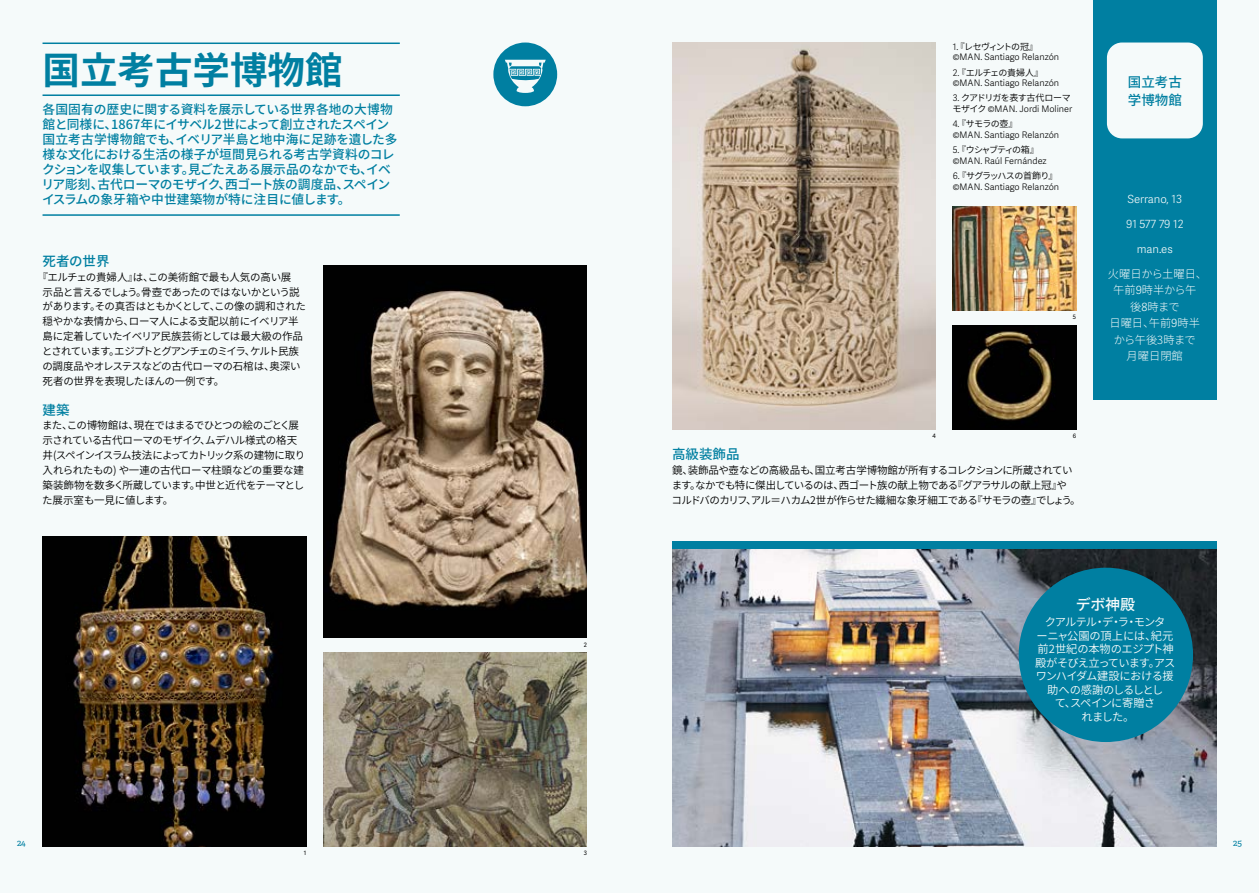
<style>
.page{position:relative;width:1259px;height:893px;background:#f5fafa}
.page>*{position:absolute;margin:0;border:0;box-sizing:border-box;transform-origin:0 0}
.t1{font:700 37.5px "Source Han Sans JP";color:#007fa1}
.t2{font:500 15px "Source Han Sans JP";color:#f5fafa}
.t3{font:500 13.5px/18px "Source Han Sans JP";color:#007fa1}
.t4{font:500 12.75px/15px "Source Han Sans JP";letter-spacing:-.015em;color:#007fa1}
.t5{font:11.25px/13.5px "Source Han Sans JP";letter-spacing:-.055em;color:#f5fafa;text-align:center}
.t6{font:300 11.25px/16.5px "Source Han Sans JP";color:#f5fafa;text-align:center}
.t7{font:300 11.25px "Adelle Sans";color:#f5fafa}
.t8{font:10.5px/14.9px "Source Han Sans JP";letter-spacing:-.045em;color:#000}
.t9{font:300 9px "Adelle Sans";color:#000}
.t10{font:9px "Source Han Sans JP";letter-spacing:-.07em;color:#000}
.t11{font:9px "Source Han Sans JP";letter-spacing:-.095em;color:#000}
.t12{font:9px "Source Han Sans JP";letter-spacing:-.05em;color:#000}
.t13{font:9px "Source Han Sans JP";letter-spacing:-.15em;color:#000}
.t14{font:9px "Adelle";color:#007fa1}
.t15{font:6px "Adelle Sans";color:#000}
.s1{font-family:"Adelle Sans";font-weight:300}
.s2{font-family:"Source Han Sans JP";font-weight:400}
.s3{font-family:"Adelle Sans"}
</style>
<div class="page">
<hr style="left:43px;top:94px;width:357px;height:2px;background:#007fa1">
<hr style="left:43px;top:43px;width:357px;height:1px;background:#007fa1">
<hr style="left:43px;top:214px;width:357px;height:2px;background:#007fa1">
<img style="left:323px;top:266px;width:264px;height:372px">
<img style="left:43px;top:537px;width:263px;height:309px">
<img style="left:323px;top:653px;width:264px;height:193px">
<svg style="left:493px;top:43px;width:64px;height:63px"></svg>
<img style="left:672px;top:549px;width:544px;height:297px">
<div style="left:1018px;top:568px;width:175px;height:174px;background:#007fa1;border-radius:50%"></div>
<div style="left:1093px;top:0;width:123px;height:400px;background:#007fa1"></div>
<div style="left:1107px;top:43px;width:95px;height:95px;background:#f5fafa;border-radius:15px"></div>
<img style="left:672px;top:43px;width:263px;height:386px">
<img style="left:952px;top:206px;width:124px;height:104px">
<img style="left:952px;top:325px;width:124px;height:104px">
<div style="left:672px;top:541px;width:544px;height:8px;background:#007fa1"></div>
<h1 class="t1" style="left:43px;top:49px;width:301px">国立考古学博物館</h1>
<p class="t4" style="left:42px;top:102px;width:357px">各国固有の歴史に関する資料を展示している世界各地の大博物館と同様に、1867年にイサベル2世によって創立されたスペイン国立考古学博物館でも、イベリア半島と地中海に足跡を遺した多様な文化における生活の様子が垣間見られる考古学資料のコレクションを収集しています。見ごたえある展示品のなかでも、イベリア彫刻、古代ローマのモザイク、西ゴート族の調度品、スペインイスラムの象牙箱や中世建築物が特に注目に値します。</p>
<p class="t3" style="left:43px;top:252px;width:69px">死者の世界</p>
<p class="t8" style="left:42px;top:270px;width:265px;text-indent:-5px">『エルチェの貴婦人』は、この美術館で最も人気の高い展<br>示品と言えるでしょう。骨壺であったのではないかという説があります。その真否はともかくとして、この像の調和された穏やかな表情から、ローマ人による支配以前にイベリア半島に定着していたイベリア民族芸術としては最大級の作品とされています。エジプトとグアンチェのミイラ、ケルト民族の調度品やオレステスなどの古代ローマの石棺は、奥深い死者の世界を表現したほんの一例です。</p>
<p class="t3" style="left:43px;top:401px;width:28px">建築</p>
<p class="t8" style="left:42px;top:418px;width:264px">また、この博物館は、現在ではまるでひとつの絵のごとく展示されている古代ローマのモザイク、ムデハル様式の格天井(スペインイスラム技法によってカトリック系の建物に取り入れられたもの) や一連の古代ローマ柱頭などの重要な建築装飾物を数多く所蔵しています。中世と近代をテーマとした展示室も一見に値します。</p>
<p class="t15" style="left:584px;top:640px;width:5px">2</p>
<p class="t11" style="left:952px;top:41px;width:87px"><span class="s1">1.</span> 『レセヴィントの冠』</p>
<p class="t9" style="left:952px;top:51px;width:108px">©MAN. Santiago Relanzón</p>
<p class="t12" style="left:952px;top:67px;width:92px"><span class="s1">2.</span> 『エルチェの貴婦人』</p>
<p class="t9" style="left:952px;top:77px;width:108px">©MAN. Santiago Relanzón</p>
<p class="t10" style="left:952px;top:93px;width:119px"><span class="s1">3.</span> クアドリガを表す古代ローマ</p>
<p class="t9" style="left:952px;top:103px;width:121px"><span class="s2">モザイク</span> ©MAN. Jordi Moliner</p>
<p class="t10" style="left:952px;top:119px;width:66px"><span class="s1">4.</span> 『サモラの壺』</p>
<p class="t9" style="left:952px;top:128px;width:108px">©MAN. Santiago Relanzón</p>
<p class="t13" style="left:952px;top:145px;width:88px"><span class="s1">5.</span> 『ウシャブティの箱』</p>
<p class="t9" style="left:952px;top:154px;width:95px">©MAN. Raúl Fernández</p>
<p class="t10" style="left:952px;top:171px;width:106px"><span class="s1">6.</span> 『サグラッハスの首飾り』</p>
<p class="t9" style="left:952px;top:180px;width:108px">©MAN. Santiago Relanzón</p>
<p class="t15" style="left:932px;top:432px;width:5px">4</p>
<p class="t15" style="left:1072px;top:313px;width:5px">5</p>
<p class="t15" style="left:1072px;top:432px;width:5px">6</p>
<p class="t3" style="left:672px;top:446px;width:69px">高級装飾品</p>
<p class="t8" style="left:671px;top:463px;width:411px">鏡、装飾品や壺などの高級品も、国立考古学博物館が所有するコレクションに所蔵されています。なかでも特に傑出しているのは、西ゴート族の献上物である『グアラサルの献上冠』や<br>コルドバのカリフ、アル＝ハカム2世が作らせた繊細な象牙細工である『サモラの壺』でしょう。</p>
<p class="t3" style="left:1128px;top:73px;width:55px">国立考古学博物館</p>
<p class="t7" style="left:1127px;top:191px;width:56px">Serrano, 13</p>
<p class="t7" style="left:1126px;top:216px;width:59px">91 577 79 12</p>
<p class="t7" style="left:1136px;top:241px;width:37px">man.es</p>
<p class="t6" style="left:1108px;top:265px;width:101px">火曜日から土曜日、午前<span class="s3">9</span>時半から午後<span class="s3">8</span>時まで<br>日曜日、午前<span class="s3">9</span>時半から午後3時まで<br>月曜日閉館</p>
<h2 class="t2" style="left:1075px;top:596px;width:61px">デボ神殿</h2>
<p class="t5" style="left:1035px;top:615px;width:142px">クアルテル・デ・ラ・モンタ<br>ーニャ公園の頂上には、紀元前2世紀の本物のエジプト神殿がそびえ立っています。アスワンハイダム建設における援助への感謝のしるしとし<br>て、スペインに寄贈さ<br>れました。</p>
<p class="t14" style="left:17px;top:837px;width:10px">24</p>
<p class="t14" style="left:1233px;top:837px;width:10px">25</p>
<p class="t15" style="left:304px;top:849px;width:4px">1</p>
<p class="t15" style="left:584px;top:849px;width:5px">3</p>
</div>
